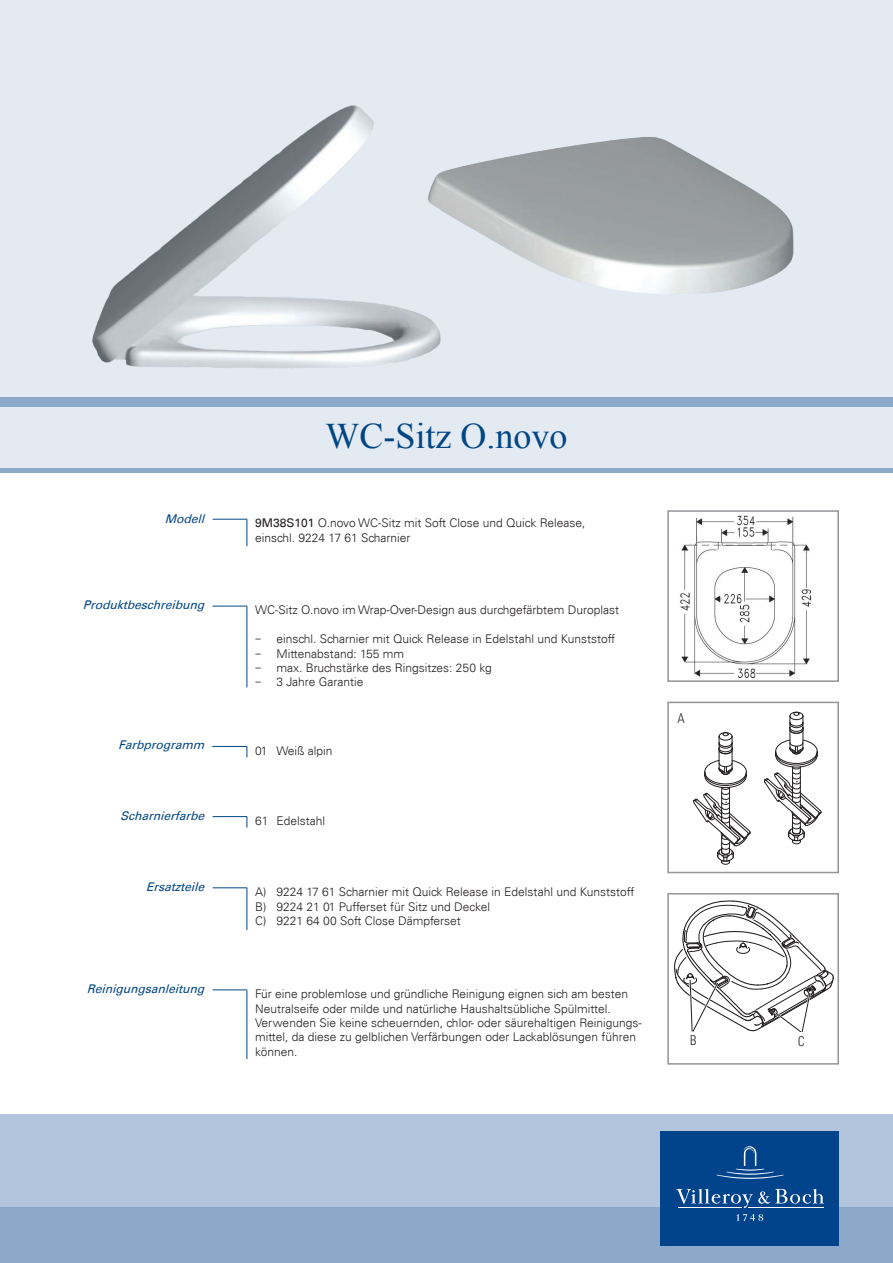
<style>
.page{position:relative;width:893px;height:1263px;background:#fff}
.page>*{position:absolute;margin:0;border:0;box-sizing:border-box;transform-origin:0 0}
.t1{font:36px "Times New Roman";color:#004684}
.t2{font:300 condensed 13.5px "Linotype Univers";color:#231f20}
.t3{font:300 12px/14.4px "Univers LT Std";color:#231f20}
.t4{font:italic 12px "Univers";color:#004684}
.s1{font-family:"Univers";font-weight:400}
.s2{font-family:"Futura EF";font-weight:400}
</style>
<div class="page">
<div style="left:0;top:1114px;width:893px;height:149px;background:#b3c5dc"></div>
<div style="left:0;top:1208px;width:893px;height:55px;background:#8ca9c9"></div>
<div style="left:660px;top:1131px;width:179px;height:114px;background:#01448c"></div>
<svg style="left:717px;top:1146px;width:67px;height:33px"></svg>
<svg style="left:736px;top:1214px;width:27px;height:7px"></svg>
<svg style="left:676px;top:1189px;width:148px;height:19px"></svg>
<div style="left:667px;top:702px;width:172px;height:171px;border:2px solid #939598"></div>
<svg style="left:674px;top:900px;width:160px;height:131px"></svg>
<div style="left:667px;top:893px;width:172px;height:171px;border:2px solid #939598"></div>
<div style="left:0;top:0;width:893px;height:471px;background:#e4eaf2"></div>
<div style="left:0;top:397px;width:893px;height:10px;background:#8ca9c9"></div>
<hr style="left:0;top:469px;width:893px;height:4px;background:#8ca9c9">
<hr style="left:213px;top:519px;width:34px;height:1px;background:#004684">
<svg style="left:247px;top:519px;width:1px;height:27px"></svg>
<hr style="left:213px;top:606px;width:34px;height:1px;background:#004684">
<hr style="left:247px;top:606px;width:1px;height:81px;background:#004684">
<hr style="left:212px;top:746px;width:35px;height:1px;background:#004684">
<hr style="left:213px;top:816px;width:34px;height:1px;background:#004684">
<hr style="left:213px;top:887px;width:34px;height:1px;background:#004684">
<hr style="left:247px;top:887px;width:1px;height:43px;background:#004684">
<hr style="left:213px;top:989px;width:34px;height:1px;background:#004684">
<hr style="left:247px;top:990px;width:1px;height:69px;background:#004684">
<img style="left:680px;top:515px;width:131px;height:163px">
<div style="left:667px;top:510px;width:172px;height:172px;border:2px solid #939598"></div>
<svg style="left:693px;top:712px;width:128px;height:153px"></svg>
<img style="left:92px;top:105px;width:702px;height:263px">
<h1 class="t1" style="left:325px;top:410px;width:243px">WC-Sitz O.novo</h1>
<p class="t4" style="left:165px;top:512px;width:45px">Modell</p>
<p class="t3" style="left:255px;top:516px;width:332px"><span class="s1">9M38S101</span> O.novo WC-Sitz mit Soft Close und Quick Release, einschl. 9224 17 61 Scharnier</p>
<p class="t4" style="left:83px;top:598px;width:127px">Produktbeschreibung</p>
<p class="t3" style="left:255px;top:603px;width:366px">WC-Sitz O.novo im Wrap-Over-Design aus durchgefärbtem Duroplast</p>
<p class="t3" style="left:255px;top:632px;width:362px"><span class="s2">–</span> einschl. Scharnier mit Quick Release in Edelstahl und Kunststoff</p>
<p class="t3" style="left:255px;top:646px;width:151px"><span class="s2">–</span> Mittenabstand: 155 mm</p>
<p class="t3" style="left:255px;top:660px;width:238px"><span class="s2">–</span> max. Bruchstärke des Ringsitzes: 250 kg</p>
<p class="t3" style="left:255px;top:675px;width:110px"><span class="s2">–</span> 3 Jahre Garantie</p>
<p class="t2" style="left:678px;top:710px;width:9px">A</p>
<p class="t4" style="left:118px;top:738px;width:91px">Farbprogramm</p>
<p class="t3" style="left:255px;top:743px;width:79px">01 Weiß alpin</p>
<p class="t4" style="left:120px;top:808px;width:89px">Scharnierfarbe</p>
<p class="t3" style="left:255px;top:814px;width:72px">61 Edelstahl</p>
<p class="t4" style="left:146px;top:879px;width:63px">Ersatzteile</p>
<p class="t3" style="left:255px;top:885px;width:381px">A) 9224 17 61 Scharnier mit Quick Release in Edelstahl und Kunststoff<br>B) 9224 21 01 Pufferset für Sitz und Deckel<br>C) 9221 64 00 Soft Close Dämpferset</p>
<p class="t4" style="left:87px;top:981px;width:123px">Reinigungsanleitung</p>
<p class="t3" style="left:255px;top:987px;width:388px">Für eine problemlose und gründliche Reinigung eignen sich am besten Neutralseife oder milde und natürliche Haushaltsübliche Spülmittel.<br>Verwenden Sie keine scheuernden, chlor- oder säurehaltigen Reinigungs&shy;mittel, da diese zu gelblichen Verfärbungen oder Lackablösungen führen können.</p>
<p class="t2" style="left:690px;top:1033px;width:8px">B</p>
<p class="t2" style="left:798px;top:1033px;width:8px">C</p>
</div>
